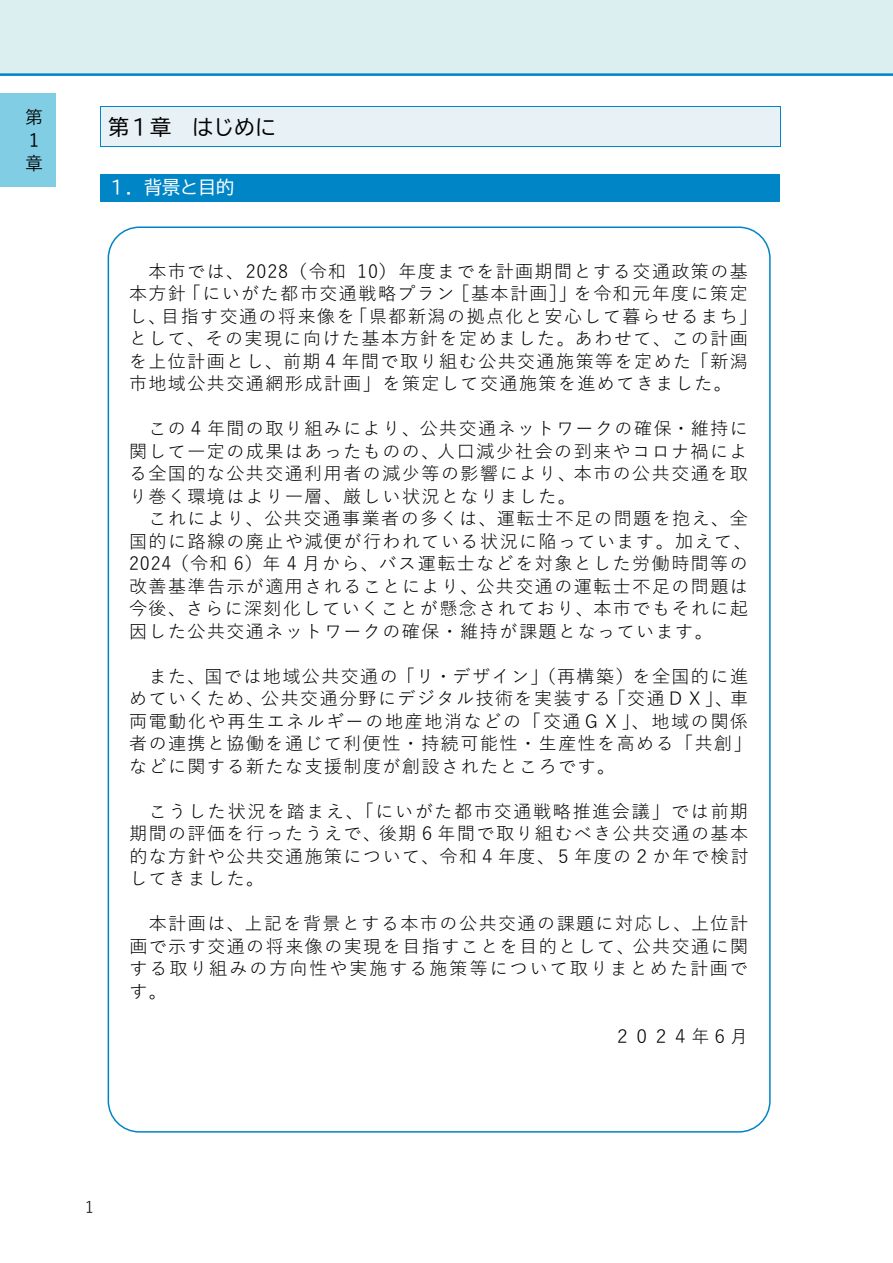
<style>
.page{position:relative;width:893px;height:1263px;background:#fff}
.page>*{position:absolute;margin:0;border:0;box-sizing:border-box;transform-origin:0 0}
.t1{font:21px "BIZ UD Gothic";color:#000}
.t2{font:18px/22.5px "Yu Gothic";letter-spacing:.08em;color:#000}
.t3{font:18px "BIZ UD Gothic";color:#fff}
.t4{font:500 18px/23.1px "Yu Gothic";color:#000}
.t5{font:15.75px "Yu Gothic";color:#000}
</style>
<div class="page">
<div style="left:0;top:0;width:893px;height:75px;background:#dbeff0"></div>
<hr style="left:0;top:73px;width:893px;height:3px;background:#0085c7">
<div style="left:0;top:94px;width:55px;height:93px;background:#81cde4"></div>
<div style="left:100px;top:107px;width:680px;height:39px;background:#e8f1f6"></div>
<hr style="left:100px;top:106px;width:680px;height:1px;background:#0085c6">
<hr style="left:100px;top:107px;width:1px;height:39px;background:#0085c6">
<hr style="left:100px;top:146px;width:680px;height:1px;background:#0085c6">
<hr style="left:780px;top:107px;width:1px;height:39px;background:#0085c6">
<div style="left:100px;top:174px;width:680px;height:27px;background:#0085c6"></div>
<div style="left:108px;top:226px;width:663px;height:906px;background:#fff;border:2px solid #0084c7;border-radius:31px"></div>
<p class="t4" style="left:25px;top:104px;width:18px">第<br>1章</p>
<p class="t1" style="left:108px;top:116px;width:170px">第１章 はじめに</p>
<p class="t3" style="left:108px;top:179px;width:127px">１．背景と目的</p>
<p class="t2" style="left:129px;top:257px;width:630px;text-indent:19px">本市では、2028（令和 10）年度までを計画期間とする交通政策の基本方針「にいがた都市交通戦略プラン［基本計画］」を令和元年度に策定し、目指す交通の将来像を「県都新潟の拠点化と安心して暮らせるまち」として、その実現に向けた基本方針を定めました。あわせて、この計画を上位計画とし、前期４年間で取り組む公共交通施策等を定めた「新潟市地域公共交通網形成計画」を策定して交通施策を進めてきました。</p>
<p class="t2" style="left:129px;top:415px;width:620px;text-align:justify;text-indent:19px">この４年間の取り組みにより、公共交通ネットワークの確保・維持に関して一定の成果はあったものの、人口減少社会の到来やコロナ禍による全国的な公共交通利用者の減少等の影響により、本市の公共交通を取り巻く環境はより一層、厳しい状況となりました。</p>
<p class="t2" style="left:129px;top:505px;width:624px;text-indent:19px">これにより、公共交通事業者の多くは、運転士不足の問題を抱え、全国的に路線の廃止や減便が行われている状況に陥っています。加えて、2024（令和 6）年 4 月から、バス運転士などを対象とした労働時間等の改善基準告示が適用されることにより、公共交通の運転士不足の問題は今後、さらに深刻化していくことが懸念されており、本市でもそれに起因した公共交通ネットワークの確保・維持が課題となっています。</p>
<p class="t2" style="left:129px;top:662px;width:624px;text-indent:19px">また、国では地域公共交通の「リ・デザイン」（再構築）を全国的に進めていくため、公共交通分野にデジタル技術を実装する「交通ＤＸ」、車両電動化や再生エネルギーの地産地消などの「交通ＧＸ」、地域の関係者の連携と協働を通じて利便性・持続可能性・生産性を高める「共創」などに関する新たな支援制度が創設されたところです。</p>
<p class="t2" style="left:129px;top:797px;width:620px;text-align:justify;text-indent:20px">こうした状況を踏まえ、「にいがた都市交通戦略推進会議」では前期期間の評価を行ったうえで、後期６年間で取り組むべき公共交通の基本的な方針や公共交通施策について、令和４年度、５年度の２か年で検討してきました。</p>
<p class="t2" style="left:129px;top:910px;width:620px;text-align:justify;text-indent:19px">本計画は、上記を背景とする本市の公共交通の課題に対応し、上位計画で示す交通の将来像の実現を目指すことを目的として、公共交通に関する取り組みの方向性や実施する施策等について取りまとめた計画です。</p>
<p class="t2" style="left:613px;top:1023px;width:136px">２０２４年６月</p>
<p class="t5" style="left:85px;top:1193px;width:10px">1</p>
</div>
